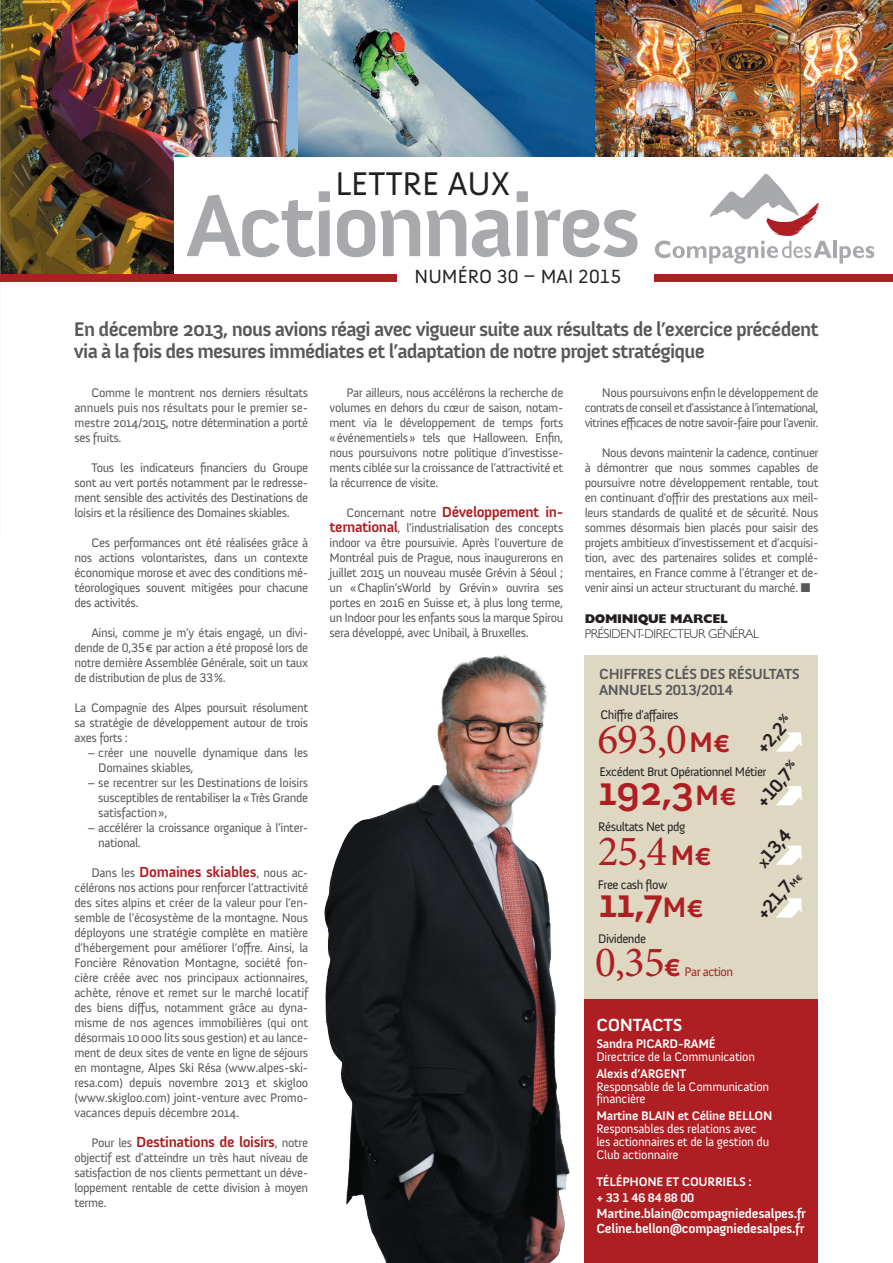
<style>
.page{position:relative;width:893px;height:1263px;background:#fff}
.page>*{position:absolute;margin:0;border:0;box-sizing:border-box;transform-origin:0 0}
.t1{font:700 90px "Anivers";letter-spacing:-.04em;color:#a8a9ad}
.t2{font:43.2px "Minion Pro";letter-spacing:-.02em;color:#af1e22}
.t3{font:700 40.5px "Anivers";color:#af1e22}
.t4{font:33.6px "Anivers";color:#231f20}
.t5{font:700 28.8px "Anivers";color:#af1e22}
.t6{font:700 20.25px/22.5px "Anivers";letter-spacing:-.04em;color:#57585a}
.t7{font:19.5px "Anivers";color:#231f20}
.t8{font:700 19.2px "Anivers";color:#231f20}
.t9{font:700 18px "Anivers";letter-spacing:-.02em;color:#fff}
.t10{font:700 15px "Anivers";letter-spacing:-.03em;color:#af1e22}
.t11{font:700 15px/16.5px "Anivers";letter-spacing:-.03em;color:#57585a}
.t12{font:700 13.5px "Anivers";letter-spacing:-.02em;color:#fff}
.t13{font:12.75px/15px "Anivers";letter-spacing:-.03em;color:#57585a;text-align:justify}
.t14{font:12.75px/12.8px "Anivers";letter-spacing:-.02em;color:#fff}
.t15{font:12.75px "Anivers";letter-spacing:-.04em;color:#231f20}
.t16{font:300 12.75px/15px "Gill Sans Std";letter-spacing:-.03em;color:#231f20}
.t17{font:700 12.75px "Anivers";letter-spacing:-.02em;color:#fff}
.t18{font:12.75px "Anivers";letter-spacing:-.04em;color:#af1e22}
.s1{font-weight:400;font-size:12.75px;color:#57585a}
.s2{font-weight:700;font-size:15px;color:#af1e22}
.s3{font-weight:800}
.s4{font-size:15.6px}
.s5{font-size:9.6px}
.s6{font-family:"Anivers";font-weight:700;font-size:28.8px}
.s7{font-weight:700}
</style>
<div class="page">
<div style="left:584px;top:655px;width:233px;height:355px;background:#ded7c2"></div>
<img style="left:298px;top:0;width:297px;height:157px">
<img style="left:595px;top:0;width:298px;height:157px">
<img style="left:0;top:0;width:298px;height:274px">
<div style="left:584px;top:999px;width:233px;height:264px;background:#af1e22"></div>
<div style="left:174px;top:175px;width:719px;height:107px;background:#fff"></div>
<div style="left:174px;top:157px;width:719px;height:49px;background:#fff"></div>
<img style="left:324px;top:655px;width:246px;height:608px">
<hr style="left:833px;top:241px;width:4px;height:17px;background:#a8a9ad">
<svg style="left:839px;top:246px;width:35px;height:18px"></svg>
<svg style="left:655px;top:174px;width:176px;height:90px"></svg>
<div style="left:0;top:274px;width:396px;height:8px;background:#af1e22"></div>
<div style="left:655px;top:274px;width:238px;height:8px;background:#af1e22"></div>
<svg style="left:776px;top:732px;width:26px;height:20px"></svg>
<svg style="left:776px;top:786px;width:26px;height:19px"></svg>
<svg style="left:776px;top:898px;width:26px;height:19px"></svg>
<svg style="left:776px;top:846px;width:26px;height:19px"></svg>
<p class="t4" style="left:335px;top:166px;width:176px">LETTRE AUX</p>
<p class="t1" style="left:186px;top:177px;width:456px">Actionnaires</p>
<p class="t7" style="left:415px;top:265px;width:208px">NUMÉRO 30 – MAI 2015</p>
<p class="t6" style="left:74px;top:318px;width:746px">En décembre 2013, nous avions réagi avec vigueur suite aux résultats de l’exercice précédent via à la fois des mesures immédiates et l’adaptation de notre projet stratégique</p>
<p class="t13" style="left:74px;top:386px;width:235px;text-indent:17px">Comme le montrent nos derniers résultats annuels puis nos résultats pour le premier se&shy;mestre 2014/2015, notre détermination a porté ses fruits.</p>
<p class="t13" style="left:74px;top:461px;width:235px;text-indent:17px">Tous les indicateurs financiers du Groupe sont au vert portés notamment par le redresse&shy;ment sensible des activités des Destinations de loisirs et la résilience des Domaines skiables.</p>
<p class="t13" style="left:74px;top:536px;width:235px;text-indent:17px">Ces performances ont été réalisées grâce à nos actions volontaristes, dans un contexte économique morose et avec des conditions mé&shy;téorologiques souvent mitigées pour chacune des activités.</p>
<p class="t13" style="left:74px;top:626px;width:235px;text-indent:17px">Ainsi, comme je m’y étais engagé, un divi&shy;dende de 0,35€ par action a été proposé lors de notre dernière Assemblée Générale, soit un taux de distribution de plus de 33%.</p>
<p class="t13" style="left:74px;top:701px;width:235px">La Compagnie des Alpes poursuit résolument sa stratégie de développement autour de trois axes forts :</p>
<p class="t13" style="left:98px;top:746px;width:211px;text-indent:-11px">– créer une nouvelle dynamique dans les<br>Domaines skiables,</p>
<p class="t13" style="left:98px;top:776px;width:211px;text-indent:-11px">– se recentrer sur les Destinations de loisirs susceptibles de rentabiliser la «Très Grande satisfaction»,</p>
<p class="t13" style="left:98px;top:821px;width:212px;text-indent:-11px">– accélérer la croissance organique à l’inter&shy;national.</p>
<p class="t10" style="left:91px;top:864px;width:218px"><span class="s1">Dans les</span> Domaines skiables<span class="s1">, nous ac-</span></p>
<p class="t13" style="left:74px;top:881px;width:235px">célérons nos actions pour renforcer l’attractivité des sites alpins et créer de la valeur pour l’en&shy;semble de l’écosystème de la montagne. Nous déployons une stratégie complète en matière d’hébergement pour améliorer l’offre. Ainsi, la Foncière Rénovation Montagne, société fon&shy;cière créée avec nos principaux actionnaires, achète, rénove et remet sur le marché locatif des biens diffus, notamment grâce au dyna&shy;misme de nos agences immobilières (qui ont désormais 10000 lits sous gestion) et au lance&shy;ment de deux sites de vente en ligne de séjours en montagne, Alpes Ski Résa (www.alpes-ski&shy;resa.com) depuis novembre 2013 et skigloo (www.skigloo.com) joint-venture avec Promo&shy;vacances depuis décembre 2014.</p>
<p class="t10" style="left:91px;top:1134px;width:218px"><span class="s1">Pour les</span> Destinations de loisirs<span class="s1">, notre</span></p>
<p class="t13" style="left:74px;top:1151px;width:235px">objectif est d’atteindre un très haut niveau de satisfaction de nos clients permettant un déve&shy;loppement rentable de cette division à moyen terme.</p>
<p class="t13" style="left:330px;top:386px;width:235px;text-indent:17px">Par ailleurs, nous accélérons la recherche de volumes en dehors du cœur de saison, notam&shy;ment via le développement de temps forts «événementiels» tels que Halloween. Enfin, nous poursuivons notre politique d’investisse&shy;ments ciblée sur la croissance de l’attractivité et la récurrence de visite.</p>
<p class="t10" style="left:347px;top:504px;width:218px"><span class="s1">Concernant notre</span> Développement in-</p>
<p class="t13" style="left:330px;top:521px;width:235px"><span class="s2">ternational</span>, l’industrialisation des concepts indoor va être poursuivie. Après l’ouverture de Montréal puis de Prague, nous inaugurerons en juillet 2015 un nouveau musée Grévin à Séoul ; un «Chaplin’sWorld by Grévin» ouvrira ses portes en 2016 en Suisse et, à plus long terme, un Indoor pour les enfants sous la marque Spirou sera développé, avec Unibail, à Bruxelles.</p>
<p class="t13" style="left:585px;top:386px;width:235px;text-indent:17px">Nous poursuivons enfin le développement de contrats de conseil et d’assistance à l’international, vitrines efficaces de notre savoir-faire pour l’avenir.</p>
<p class="t13" style="left:585px;top:446px;width:235px;text-indent:17px">Nous devons maintenir la cadence, continuer à démontrer que nous sommes capables de poursuivre notre développement rentable, tout en continuant d’offrir des prestations aux meil&shy;leurs standards de qualité et de sécurité. Nous sommes désormais bien placés pour saisir des projets ambitieux d’investissement et d’acquisi&shy;tion, avec des partenaires solides et complé&shy;mentaires, en France comme à l’étranger et de&shy;venir ainsi un acteur structurant du marché. ■</p>
<p class="t16" style="left:585px;top:611px;width:176px"><span class="s3">DOMINIQUE MARCEL<br></span>PRÉSIDENT-DIRECTEUR GÉNÉRAL</p>
<p class="t11" style="left:599px;top:666px;width:202px">CHIFFRES CLÉS DES RÉSULTATS<br>ANNUELS 2013/2014</p>
<p class="t15" style="left:600px;top:708px;width:80px">Chiffre d’affaires</p>
<p class="t8" style="left:752px;top:744px;width:46px;rotate:-49deg">+2,2<sup>%</sup></p>
<p class="t8" style="left:752px;top:798px;width:56px;rotate:-49deg">+10,7<sup>%</sup></p>
<p class="t2" style="left:597px;top:713px;width:91px">693,0</p>
<p class="t5" style="left:689px;top:727px;width:43px">M€</p>
<p class="t5" style="left:695px;top:780px;width:43px">M€</p>
<p class="t5" style="left:670px;top:840px;width:43px">M€</p>
<p class="t5" style="left:662px;top:892px;width:43px">M€</p>
<p class="t15" style="left:600px;top:765px;width:168px">Excédent Brut Opérationnel Métier</p>
<p class="t3" style="left:599px;top:770px;width:97px">192,3</p>
<p class="t15" style="left:598px;top:820px;width:89px">Résultats Net pdg</p>
<p class="t8" style="left:752px;top:857px;width:44px;rotate:-49deg"><span class="s4">x</span>13,4</p>
<p class="t2" style="left:598px;top:825px;width:71px">25,4</p>
<p class="t3" style="left:599px;top:881px;width:66px">11,7</p>
<p class="t8" style="left:752px;top:910px;width:60px;rotate:-49deg">+21,7<span class="s5">M€</span></p>
<p class="t15" style="left:598px;top:878px;width:71px">Free cash flow</p>
<p class="t15" style="left:598px;top:931px;width:49px">Dividende</p>
<p class="t2" style="left:595px;top:936px;width:87px">0,35<span class="s6">€</span></p>
<p class="t18" style="left:685px;top:965px;width:50px">Par action</p>
<p class="t9" style="left:596px;top:1015px;width:88px">CONTACTS</p>
<p class="t14" style="left:596px;top:1037px;width:160px"><span class="s7">Sandra PICARD-RAMÉ<br></span>Directrice de la Communication</p>
<p class="t14" style="left:596px;top:1067px;width:174px"><span class="s7">Alexis d’ARGENT<br></span>Responsable de la Communication financière</p>
<p class="t14" style="left:596px;top:1110px;width:178px"><span class="s7">Martine BLAIN et Céline BELLON<br></span>Responsables des relations avec les actionnaires et de la gestion du<br>Club actionnaire</p>
<p class="t17" style="left:596px;top:1174px;width:157px">TÉLÉPHONE ET COURRIELS :</p>
<p class="t17" style="left:596px;top:1190px;width:99px">+ 33 1 46 84 88 00</p>
<p class="t12" style="left:596px;top:1206px;width:211px">Martine.blain@compagniedesalpes.fr</p>
<p class="t12" style="left:596px;top:1221px;width:209px">Celine.bellon@compagniedesalpes.fr</p>
</div>
